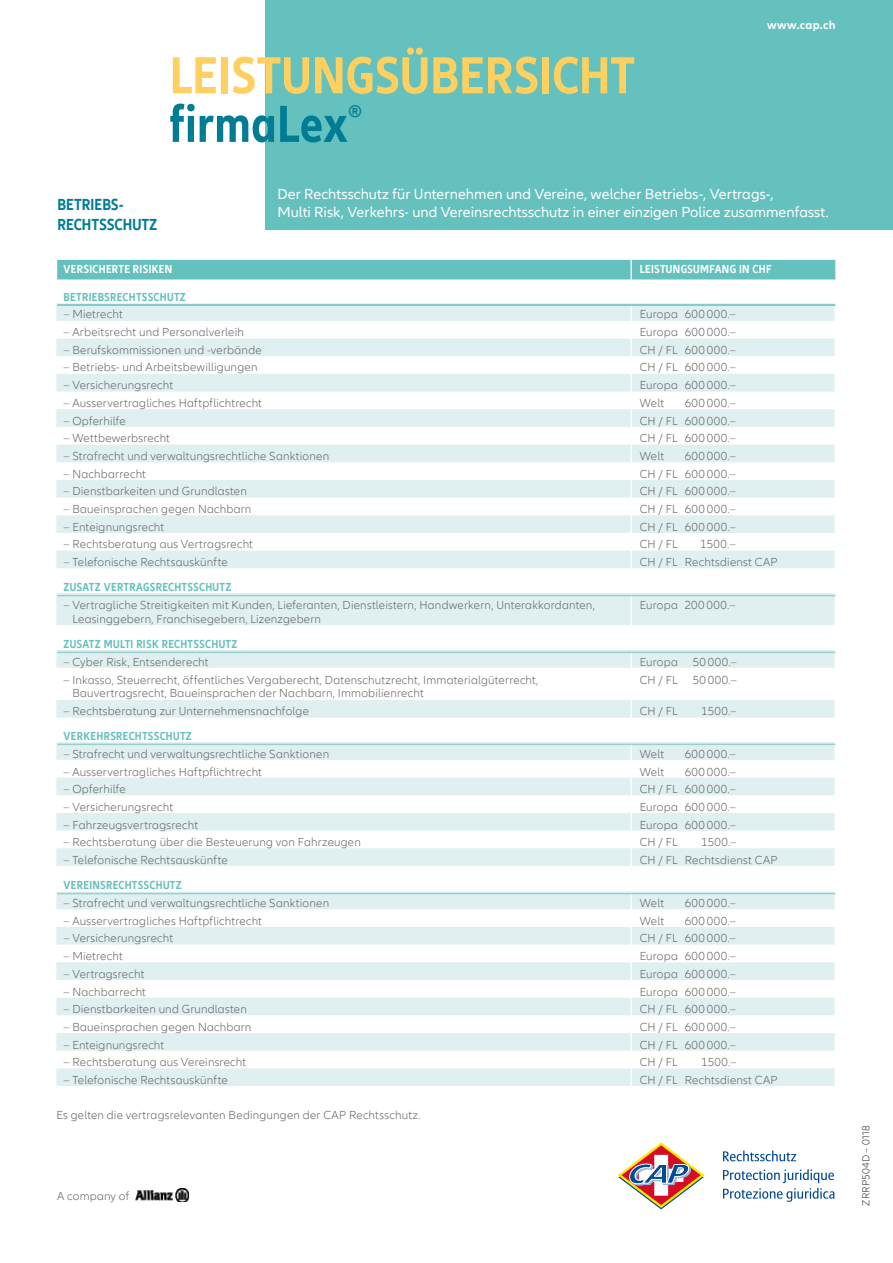
<style>
.page{position:relative;width:893px;height:1263px;background:#fff}
.page>*{position:absolute;margin:0;border:0;box-sizing:border-box;transform-origin:0 0}
.t1{font:700 condensed 54px/48.6px "Allianz Neo";letter-spacing:.005em;color:#fed060}
.t2{font:700 condensed 16.5px/19.5px "Allianz Neo";color:#007d95}
.t3{font:15px/18px "Allianz Neo";letter-spacing:.005em;color:#fff}
.t4{font:300 12px/13.5px "Allianz Neo";letter-spacing:.015em;color:#636362}
.t5{font:300 12px "Allianz Neo";letter-spacing:.04em;color:#636362}
.t6{font:700 condensed 12px "Allianz Neo";letter-spacing:.02em;color:#65c1be}
.t7{font:700 condensed 12px "Allianz Neo";letter-spacing:.025em;color:#fff}
.t8{font:700 12px "Allianz Neo";letter-spacing:.025em;color:#fff}
.t9{font:300 10.5px "Allianz Neo";letter-spacing:.01em;color:#3b3b3a}
.s1{color:#007d95}
</style>
<div class="page">
<svg style="left:618px;top:1143px;width:86px;height:66px"></svg>
<svg style="left:723px;top:1150px;width:73px;height:11px"></svg>
<svg style="left:723px;top:1169px;width:111px;height:33px"></svg>
<img style="left:135px;top:1188px;width:54px;height:14px">
<div style="left:265px;top:0;width:628px;height:230px;background:#65c1be"></div>
<svg style="left:56px;top:303px;width:778px;height:265px;fill:#e0f0f0"></svg>
<svg style="left:56px;top:892px;width:778px;height:194px;fill:#e0f0f0"></svg>
<svg style="left:56px;top:742px;width:778px;height:124px;fill:#e0f0f0"></svg>
<div style="left:56px;top:593px;width:778px;height:32px;background:#e0f0f0"></div>
<svg style="left:56px;top:650px;width:778px;height:68px"></svg>
<svg style="left:630px;top:306px;width:2px;height:262px"></svg>
<hr style="left:630px;top:596px;width:2px;height:31px;background:#fff">
<svg style="left:630px;top:653px;width:2px;height:17px"></svg>
<hr style="left:630px;top:670px;width:2px;height:31px;background:#fff">
<svg style="left:630px;top:701px;width:2px;height:17px"></svg>
<svg style="left:630px;top:745px;width:2px;height:121px"></svg>
<svg style="left:630px;top:894px;width:2px;height:192px"></svg>
<div style="left:57px;top:260px;width:778px;height:19px;background:#65c1be"></div>
<hr style="left:57px;top:595px;width:574px;height:1px;background:#97d1cf">
<hr style="left:631px;top:595px;width:204px;height:1px;background:#97d1cf">
<hr style="left:57px;top:651px;width:574px;height:2px;background:#97d1cf">
<hr style="left:631px;top:651px;width:204px;height:2px;background:#97d1cf">
<hr style="left:57px;top:744px;width:574px;height:1px;background:#97d1cf">
<hr style="left:631px;top:744px;width:204px;height:1px;background:#97d1cf">
<hr style="left:57px;top:893px;width:574px;height:1px;background:#97d1cf">
<hr style="left:631px;top:893px;width:204px;height:1px;background:#97d1cf">
<hr style="left:57px;top:304px;width:574px;height:2px;background:#65c1be">
<hr style="left:631px;top:304px;width:204px;height:2px;background:#65c1be">
<h1 class="t1" style="left:170px;top:52px;width:467px">LEISTUNGSÜBERSICHT <span class="s1">firmaLex</span><sup>®</sup></h1>
<p class="t8" style="left:767px;top:18px;width:70px">www.cap.ch</p>
<h2 class="t2" style="left:57px;top:195px;width:102px">BETRIEBS-<br>RECHTSSCHUTZ</h2>
<p class="t3" style="left:277px;top:185px;width:553px">Der Rechtsschutz für Unternehmen und Vereine, welcher Betriebs-, Vertrags-,<br>Multi Risk, Verkehrs- und Vereinsrechtsschutz in einer einzigen Police zusammenfasst.</p>
<p class="t7" style="left:64px;top:262px;width:110px">VERSICHERTE RISIKEN</p>
<p class="t7" style="left:640px;top:262px;width:133px">LEISTUNGSUMFANG IN CHF</p>
<p class="t6" style="left:64px;top:290px;width:124px">BETRIEBSRECHTSSCHUTZ</p>
<p class="t4" style="left:64px;top:308px;width:61px">– Mietrecht</p>
<p class="t4" style="left:640px;top:308px;width:98px">Europa 600 000.–</p>
<p class="t4" style="left:64px;top:326px;width:182px">– Arbeitsrecht und Personalverleih</p>
<p class="t4" style="left:640px;top:326px;width:98px">Europa 600 000.–</p>
<p class="t4" style="left:64px;top:343px;width:200px">– Berufskommissionen und -verbände</p>
<p class="t5" style="left:640px;top:343px;width:98px">CH / FL 600 000.–</p>
<p class="t4" style="left:64px;top:361px;width:195px">– Betriebs- und Arbeitsbewilligungen</p>
<p class="t5" style="left:640px;top:361px;width:98px">CH / FL 600 000.–</p>
<p class="t4" style="left:64px;top:379px;width:111px">– Versicherungsrecht</p>
<p class="t4" style="left:640px;top:379px;width:98px">Europa 600 000.–</p>
<p class="t4" style="left:64px;top:396px;width:200px">– Ausservertragliches Haftpflichtrecht</p>
<p class="t4" style="left:640px;top:396px;width:26px">Welt</p>
<p class="t4" style="left:685px;top:396px;width:53px">600000.–</p>
<p class="t4" style="left:64px;top:414px;width:64px">– Opferhilfe</p>
<p class="t5" style="left:640px;top:414px;width:98px">CH / FL 600 000.–</p>
<p class="t4" style="left:64px;top:432px;width:108px">– Wettbewerbsrecht</p>
<p class="t5" style="left:640px;top:431px;width:98px">CH / FL 600 000.–</p>
<p class="t4" style="left:64px;top:449px;width:267px">– Strafrecht und verwaltungsrechtliche Sanktionen</p>
<p class="t4" style="left:640px;top:449px;width:26px">Welt</p>
<p class="t4" style="left:685px;top:449px;width:53px">600000.–</p>
<p class="t4" style="left:64px;top:467px;width:84px">– Nachbarrecht</p>
<p class="t5" style="left:640px;top:467px;width:98px">CH / FL 600 000.–</p>
<p class="t4" style="left:64px;top:485px;width:185px">– Dienstbarkeiten und Grundlasten</p>
<p class="t5" style="left:640px;top:484px;width:98px">CH / FL 600 000.–</p>
<p class="t4" style="left:64px;top:502px;width:189px">– Baueinsprachen gegen Nachbarn</p>
<p class="t5" style="left:640px;top:502px;width:98px">CH / FL 600 000.–</p>
<p class="t4" style="left:64px;top:520px;width:102px">– Enteignungsrecht</p>
<p class="t5" style="left:640px;top:520px;width:98px">CH / FL 600 000.–</p>
<p class="t4" style="left:64px;top:538px;width:191px">– Rechtsberatung aus Vertragsrecht</p>
<p class="t4" style="left:640px;top:538px;width:39px">CH / FL</p>
<p class="t4" style="left:700px;top:538px;width:37px">1500.–</p>
<p class="t4" style="left:64px;top:555px;width:166px">– Telefonische Rechtsauskünfte</p>
<p class="t4" style="left:640px;top:555px;width:139px">CH / FL Rechtsdienst CAP</p>
<p class="t6" style="left:64px;top:580px;width:169px">ZUSATZ VERTRAGSRECHTSSCHUTZ</p>
<p class="t4" style="left:72px;top:599px;width:524px;text-indent:-9px">– Vertragliche Streitigkeiten mit Kunden, Lieferanten, Dienstleistern, Handwerkern, Unterakkordanten,<br>Leasinggebern, Franchisegebern, Lizenzgebern</p>
<p class="t4" style="left:640px;top:599px;width:97px">Europa 200 000.–</p>
<p class="t6" style="left:64px;top:637px;width:175px">ZUSATZ MULTI RISK RECHTSSCHUTZ</p>
<p class="t4" style="left:64px;top:655px;width:147px">– Cyber Risk, Entsenderecht</p>
<p class="t4" style="left:640px;top:655px;width:40px">Europa</p>
<p class="t4" style="left:693px;top:655px;width:46px">50 000.–</p>
<p class="t4" style="left:72px;top:673px;width:468px;text-indent:-9px">– Inkasso, Steuerrecht, öffentliches Vergaberecht, Datenschutzrecht, Immaterialgüterrecht,<br>Bauvertragsrecht, Baueinsprachen der Nachbarn, Immobilienrecht</p>
<p class="t4" style="left:640px;top:673px;width:39px">CH / FL</p>
<p class="t4" style="left:693px;top:673px;width:46px">50 000.–</p>
<p class="t4" style="left:64px;top:704px;width:247px">– Rechtsberatung zur Unternehmensnachfolge</p>
<p class="t4" style="left:640px;top:704px;width:39px">CH / FL</p>
<p class="t4" style="left:701px;top:704px;width:37px">1500.–</p>
<p class="t6" style="left:64px;top:729px;width:130px">VERKEHRSRECHTSSCHUTZ</p>
<p class="t4" style="left:64px;top:747px;width:267px">– Strafrecht und verwaltungsrechtliche Sanktionen</p>
<p class="t4" style="left:640px;top:747px;width:26px">Welt</p>
<p class="t4" style="left:685px;top:747px;width:53px">600000.–</p>
<p class="t4" style="left:64px;top:765px;width:200px">– Ausservertragliches Haftpflichtrecht</p>
<p class="t4" style="left:640px;top:765px;width:26px">Welt</p>
<p class="t4" style="left:685px;top:765px;width:53px">600000.–</p>
<p class="t4" style="left:64px;top:783px;width:64px">– Opferhilfe</p>
<p class="t5" style="left:640px;top:782px;width:98px">CH / FL 600 000.–</p>
<p class="t4" style="left:64px;top:800px;width:111px">– Versicherungsrecht</p>
<p class="t4" style="left:640px;top:800px;width:98px">Europa 600 000.–</p>
<p class="t4" style="left:64px;top:818px;width:136px">– Fahrzeugsvertragsrecht</p>
<p class="t4" style="left:640px;top:818px;width:98px">Europa 600 000.–</p>
<p class="t4" style="left:64px;top:836px;width:299px">– Rechtsberatung über die Besteuerung von Fahrzeugen</p>
<p class="t4" style="left:640px;top:836px;width:39px">CH / FL</p>
<p class="t4" style="left:701px;top:836px;width:37px">1500.–</p>
<p class="t4" style="left:64px;top:853px;width:166px">– Telefonische Rechtsauskünfte</p>
<p class="t4" style="left:640px;top:853px;width:139px">CH / FL Rechtsdienst CAP</p>
<p class="t6" style="left:64px;top:878px;width:120px">VEREINSRECHTSSCHUTZ</p>
<p class="t4" style="left:64px;top:897px;width:267px">– Strafrecht und verwaltungsrechtliche Sanktionen</p>
<p class="t4" style="left:640px;top:897px;width:26px">Welt</p>
<p class="t4" style="left:685px;top:897px;width:53px">600000.–</p>
<p class="t4" style="left:64px;top:914px;width:200px">– Ausservertragliches Haftpflichtrecht</p>
<p class="t4" style="left:640px;top:914px;width:26px">Welt</p>
<p class="t4" style="left:685px;top:914px;width:53px">600000.–</p>
<p class="t4" style="left:64px;top:932px;width:111px">– Versicherungsrecht</p>
<p class="t5" style="left:640px;top:932px;width:98px">CH / FL 600 000.–</p>
<p class="t4" style="left:64px;top:950px;width:61px">– Mietrecht</p>
<p class="t4" style="left:640px;top:950px;width:98px">Europa 600 000.–</p>
<p class="t4" style="left:64px;top:967px;width:82px">– Vertragsrecht</p>
<p class="t4" style="left:640px;top:967px;width:98px">Europa 600 000.–</p>
<p class="t4" style="left:64px;top:985px;width:84px">– Nachbarrecht</p>
<p class="t4" style="left:640px;top:985px;width:98px">Europa 600 000.–</p>
<p class="t4" style="left:64px;top:1003px;width:185px">– Dienstbarkeiten und Grundlasten</p>
<p class="t5" style="left:640px;top:1002px;width:98px">CH / FL 600 000.–</p>
<p class="t4" style="left:64px;top:1020px;width:189px">– Baueinsprachen gegen Nachbarn</p>
<p class="t5" style="left:640px;top:1020px;width:98px">CH / FL 600 000.–</p>
<p class="t4" style="left:64px;top:1038px;width:102px">– Enteignungsrecht</p>
<p class="t5" style="left:640px;top:1038px;width:98px">CH / FL 600 000.–</p>
<p class="t4" style="left:64px;top:1056px;width:184px">– Rechtsberatung aus Vereinsrecht</p>
<p class="t4" style="left:640px;top:1056px;width:39px">CH / FL</p>
<p class="t4" style="left:701px;top:1056px;width:37px">1500.–</p>
<p class="t4" style="left:64px;top:1073px;width:166px">– Telefonische Rechtsauskünfte</p>
<p class="t4" style="left:640px;top:1073px;width:139px">CH / FL Rechtsdienst CAP</p>
<p class="t4" style="left:56px;top:1108px;width:366px">Es gelten die vertragsrelevanten Bedingungen der CAP Rechtsschutz.</p>
<p class="t4" style="left:57px;top:1189px;width:74px">A company of</p>
<p class="t9" style="left:860px;top:1205px;width:81px;rotate:-90deg">ZRRP504D – 0118</p>
</div>
